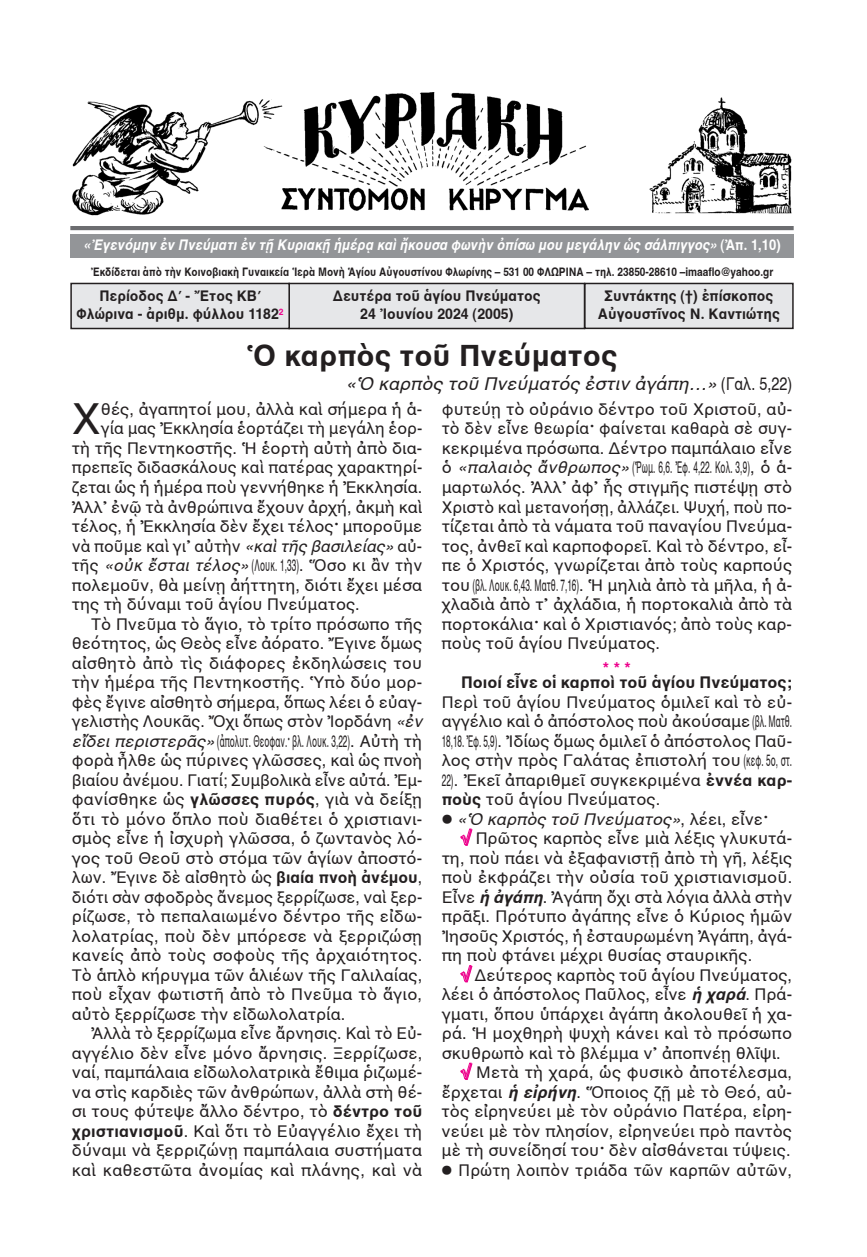
<style>
.page{position:relative;width:867px;height:1257px;background:#fff}
.page>*{position:absolute;margin:0;border:0;box-sizing:border-box;transform-origin:0 0}
.t1{font:43.5px "AL Helvetica";color:#231f20}
.t2{font:700 30px "AL Helvetica";color:#231f20}
.t3{font:italic 18px "AL Helvetica";color:#231f20}
.t4{font:16.5px/19.5px "AL Helvetica";color:#231f20;text-align:justify}
.t5{font:16.5px "AL Helvetica";color:#231f20;scale:.5 1}
.t6{font:700 16.5px/14.1px "AL Helvetica";color:#231f20}
.t7{font:italic 16.5px "AL Helvetica";color:#231f20}
.t8{font:700 15px/18px "AL Helvetica";color:#231f20;text-align:center;scale:.95 1}
.t9{font:italic 700 15px "AL Helvetica";color:#fff;scale:.88 1}
.t10{font:700 12px "AL Helvetica";color:#231f20;scale:.85 1}
.s1{font-style:normal}
.s2{font-style:italic}
.s3{font-weight:700}
.s4{color:#ed028c}
.s5{font-weight:700;color:#fff}
.s6{font-weight:700;font-style:italic}
</style>
<div class="page">
<svg style="left:460px;top:828px;width:12px;height:17px"></svg>
<svg style="left:460px;top:965px;width:12px;height:17px"></svg>
<svg style="left:460px;top:1062px;width:12px;height:17px"></svg>
<div style="left:289px;top:283px;width:295px;height:45px;background:#e6e7e9"></div>
<div style="left:288px;top:283px;width:297px;height:46px;border:2px solid #231f20"></div>
<div style="left:72px;top:284px;width:216px;height:44px;background:#e6e7e9"></div>
<div style="left:70px;top:283px;width:220px;height:46px;border:2px solid #231f20"></div>
<div style="left:585px;top:284px;width:207px;height:43px;background:#e6e7e9"></div>
<div style="left:584px;top:283px;width:209px;height:46px;border:2px solid #231f20"></div>
<div style="left:70px;top:224px;width:723px;height:6px;background:#6c6d70"></div>
<div style="left:70px;top:235px;width:723px;height:23px;background:#939598"></div>
<div style="left:70px;top:89px;width:723px;height:137px;background:#fff"></div>
<img style="left:72px;top:92px;width:720px;height:124px">
<p class="t9" style="left:83px;top:236px;width:794px">«Ἐγενόμην ἐν Πνεύματι ἐν τῇ Κυριακῇ ἡμέρᾳ καὶ ἤκουσα φωνὴν ὀπίσω μου μεγάλην ὡς σάλπιγγος» <span class="s1">(Ἀπ. 1,10)</span></p>
<p class="t10" style="left:91px;top:264px;width:804px">Ἐκδίδεται ἀπὸ τὴν Κοινοβιακὴ Γυναικεία Ἱερὰ Μονὴ Ἁγίου Αὐγουστίνου Φλωρίνης – 531 00 ΦΛΩΡΙΝΑ – τηλ. 23850-28610 –imaaflo@yahoo.gr</p>
<p class="t8" style="left:77px;top:286px;width:219px">Περίοδος Δ΄ - Ἔτος ΚΒ΄<br>Φλώρινα - ἀριθμ. φύλλου 1182<sup>2</sup></p>
<p class="t8" style="left:598px;top:286px;width:193px">Συντάκτης (†) ἐπίσκοπος<br>Αὐγουστῖνος Ν. Καντιώτης</p>
<p class="t2" style="left:246px;top:338px;width:372px">Ὁ καρπὸς τοῦ Πνεύματος</p>
<p class="t3" style="left:346px;top:373px;width:448px">«Ὁ καρπὸς τοῦ Πνεύματός ἐστιν ἀγάπη…» <span class="s1">(Γαλ. 5,22)</span></p>
<p class="t8" style="left:333px;top:286px;width:220px">Δευτέρα τοῦ ἁγίου Πνεύματος<br>24 Ἰουνίου 2024 (2005)</p>
<p class="t1" style="left:72px;top:394px;width:31px">Χ</p>
<p class="t4" style="left:101px;top:399px;width:323px">θές, ἀγαπητοί μου, ἀλλὰ καὶ σήμερα ἡ ἁ-</p>
<p class="t4" style="left:101px;top:419px;width:323px">γία μας Ἐκκλησία ἑορτάζει τὴ μεγάλη ἑορ-</p>
<p class="t4" style="left:72px;top:438px;width:352px">τὴ τῆς Πεντηκοστῆς. Ἡ ἑορτὴ αὐτὴ ἀπὸ δια-</p>
<p class="t4" style="left:72px;top:458px;width:352px">πρεπεῖς διδασκάλους καὶ πατέρας χαρακτηρί-</p>
<p class="t4" style="left:72px;top:477px;width:352px">ζεται ὡς ἡ ἡμέρα ποὺ γεννήθηκε ἡ Ἐκκλησία.</p>
<p class="t4" style="left:72px;top:497px;width:352px">Ἀλλ᾿ ἐνῷ τὰ ἀνθρώπινα ἔχουν ἀρχή, ἀκμὴ καὶ</p>
<p class="t4" style="left:72px;top:516px;width:352px">τέλος, ἡ Ἐκκλησία δὲν ἔχει τέλος· μποροῦμε</p>
<p class="t4" style="left:72px;top:536px;width:352px">νὰ ποῦμε καὶ γι᾿ αὐτὴν <span class="s2">«καὶ τῆς βασιλείας»</span> αὐ-</p>
<p class="t4" style="left:72px;top:555px;width:352px">τῆς <span class="s2">«οὐκ ἔσται τέλος»</span> (Λουκ. 1,33). Ὅσο κι ἂν τὴν</p>
<p class="t4" style="left:72px;top:575px;width:352px">πολεμοῦν, θὰ μείνῃ ἀήττητη, διότι ἔχει μέσα</p>
<p class="t4" style="left:72px;top:594px;width:289px">της τὴ δύναμι τοῦ ἁγίου Πνεύματος.</p>
<p class="t4" style="left:91px;top:614px;width:332px">Τὸ Πνεῦμα τὸ ἅγιο, τὸ τρίτο πρόσωπο τῆς</p>
<p class="t4" style="left:72px;top:633px;width:352px">θεότητος, ὡς Θεὸς εἶνε ἀόρατο. Ἔγινε ὅμως</p>
<p class="t4" style="left:72px;top:653px;width:352px">αἰσθητὸ ἀπὸ τὶς διάφορες ἐκδηλώσεις του</p>
<p class="t4" style="left:72px;top:672px;width:352px">τὴν ἡμέρα τῆς Πεντηκοστῆς. Ὑπὸ δύο μορ-</p>
<p class="t4" style="left:72px;top:692px;width:352px">φὲς ἔγινε αἰσθητὸ σήμερα, ὅπως λέει ὁ εὐαγ-</p>
<p class="t4" style="left:72px;top:711px;width:352px">γελιστὴς Λουκᾶς. Ὄχι ὅπως στὸν Ἰορδάνη <span class="s2">«ἐν</span></p>
<p class="t5" style="left:72px;top:731px;width:702px"><span class="s2">εἴδει περιστερᾶς»</span> (ἀπολυτ. Θεοφαν.· βλ. Λουκ. 3,22). Αὐτὴ τὴ</p>
<p class="t4" style="left:72px;top:750px;width:352px">φορὰ ἦλθε ὡς πύρινες γλῶσσες, καὶ ὡς πνοὴ</p>
<p class="t4" style="left:72px;top:770px;width:352px">βιαίου ἀνέμου. Γιατί; Συμβολικὰ εἶνε αὐτά. Ἐμ-</p>
<p class="t4" style="left:72px;top:789px;width:352px">φανίσθηκε ὡς <span class="s3">γλῶσσες πυρός</span>, γιὰ νὰ δείξῃ</p>
<p class="t4" style="left:72px;top:809px;width:352px">ὅτι τὸ μόνο ὅπλο ποὺ διαθέτει ὁ χριστιανι-</p>
<p class="t4" style="left:72px;top:828px;width:352px">σμὸς εἶνε ἡ ἰσχυρὴ γλῶσσα, ὁ ζωντανὸς λό-</p>
<p class="t4" style="left:72px;top:848px;width:352px">γος τοῦ Θεοῦ στὸ στόμα τῶν ἁγίων ἀποστό-</p>
<p class="t4" style="left:72px;top:867px;width:352px">λων. Ἔγινε δὲ αἰσθητὸ ὡς <span class="s3">βιαία πνοὴ ἀνέμου</span>,</p>
<p class="t4" style="left:72px;top:887px;width:352px">διότι σὰν σφοδρὸς ἄνεμος ξερρίζωσε, ναὶ ξερ-</p>
<p class="t4" style="left:72px;top:906px;width:352px">ρίζωσε, τὸ πεπαλαιωμένο δέντρο τῆς εἰδω-</p>
<p class="t4" style="left:72px;top:926px;width:352px">λολατρίας, ποὺ δὲν μπόρεσε νὰ ξερριζώσῃ</p>
<p class="t4" style="left:72px;top:945px;width:352px">κανείς ἀπὸ τοὺς σοφοὺς τῆς ἀρχαιότητος.</p>
<p class="t4" style="left:72px;top:965px;width:352px">Τὸ ἁπλὸ κήρυγμα τῶν ἁλιέων τῆς Γαλιλαίας,</p>
<p class="t4" style="left:72px;top:984px;width:352px">ποὺ εἶχαν φωτιστῆ ἀπὸ τὸ Πνεῦμα τὸ ἅγιο,</p>
<p class="t4" style="left:72px;top:1004px;width:275px">αὐτὸ ξερρίζωσε τὴν εἰδωλολατρία.</p>
<p class="t4" style="left:91px;top:1023px;width:332px">Ἀλλὰ τὸ ξερρίζωμα εἶνε ἄρνησις. Καὶ τὸ Εὐ-</p>
<p class="t4" style="left:72px;top:1043px;width:352px">αγγέλιο δὲν εἶνε μόνο ἄρνησις. Ξερρίζωσε,</p>
<p class="t4" style="left:72px;top:1062px;width:352px">ναί, παμπάλαια εἰδωλολατρικὰ ἔθιμα ῥιζωμέ-</p>
<p class="t4" style="left:72px;top:1082px;width:352px">να στὶς καρδιὲς τῶν ἀνθρώπων, ἀλλὰ στὴ θέ-</p>
<p class="t4" style="left:72px;top:1101px;width:352px">σι τους φύτεψε ἄλλο δέντρο, τὸ <span class="s3">δέντρο τοῦ</span></p>
<p class="t4" style="left:72px;top:1121px;width:352px"><span class="s3">χριστιανισμοῦ</span>. Καὶ ὅτι τὸ Εὐαγγέλιο ἔχει τὴ</p>
<p class="t4" style="left:72px;top:1140px;width:352px">δύναμι νὰ ξερριζώνῃ παμπάλαια συστήματα</p>
<p class="t4" style="left:72px;top:1160px;width:352px">καὶ καθεστῶτα ἀνομίας καὶ πλάνης, καὶ νὰ</p>
<p class="t4" style="left:441px;top:399px;width:352px">φυτεύῃ τὸ οὐράνιο δέντρο τοῦ Χριστοῦ, αὐ&shy;τὸ δὲν εἶνε θεωρία· φαίνεται καθαρὰ σὲ συγ&shy;κεκριμένα πρόσωπα. Δέντρο παμπάλαιο εἶνε ὁ <span class="s2">«παλαιὸς ἄνθρωπος»</span> (Ῥωμ. 6,6. Ἐφ. 4,22. Κολ. 3,9), ὁ ἁ&shy;μαρτωλός. Ἀλλ᾿ ἀφ᾿ ἧς στιγμῆς πιστέψῃ στὸ Χριστὸ καὶ μετανοήσῃ, ἀλλάζει. Ψυχή, ποὺ πο&shy;τίζεται ἀπὸ τὰ νάματα τοῦ παναγίου Πνεύμα&shy;τος, ἀνθεῖ καὶ καρποφορεῖ. Καὶ τὸ δέντρο, εἶ&shy;πε ὁ Χριστός, γνωρίζεται ἀπὸ τοὺς καρπούς του (βλ. Λουκ. 6,43. Ματθ. 7,16). Ἡ μηλιὰ ἀπὸ τὰ μῆλα, ἡ ἀ&shy;χλαδιὰ ἀπὸ τ᾿ ἀχλάδια, ἡ πορτοκαλιὰ ἀπὸ τὰ πορτοκάλια· καὶ ὁ Χριστιανός; ἀπὸ τοὺς καρ&shy;ποὺς τοῦ ἁγίου Πνεύματος.</p>
<p class="t6" style="left:461px;top:661px;width:332px;text-indent:142px"><span class="s4">* * *<br></span>Ποιοί εἶνε οἱ καρποὶ τοῦ ἁγίου Πνεύματος;</p>
<p class="t4" style="left:441px;top:692px;width:352px">Περὶ τοῦ ἁγίου Πνεύματος ὁμιλεῖ καὶ τὸ εὐ-</p>
<p class="t4" style="left:441px;top:711px;width:352px">αγγέλιο καὶ ὁ ἀπόστολος ποὺ ἀκούσαμε (βλ. Ματθ.</p>
<p class="t5" style="left:441px;top:731px;width:702px">18,18. Ἐφ. 5,9). Ἰδίως ὅμως ὁμιλεῖ ὁ ἀπόστολος Παῦ-</p>
<p class="t4" style="left:441px;top:750px;width:352px">λος στὴν πρὸς Γαλάτας ἐπιστολή του (κεφ. 5ο, στ.</p>
<p class="t5" style="left:441px;top:770px;width:702px">22). Ἐκεῖ ἀπαριθμεῖ συγκεκριμένα <span class="s3">ἐννέα καρ-</span></p>
<p class="t4" style="left:441px;top:789px;width:220px"><span class="s3">ποὺς</span> τοῦ ἁγίου Πνεύματος.</p>
<p class="t7" style="left:441px;top:809px;width:328px"><span class="s1">⃝</span> «Ὁ καρπὸς τοῦ Πνεύματος»<span class="s1">, λέει, εἶνε·</span></p>
<p class="t4" style="left:461px;top:828px;width:332px"><span class="s5">√</span> Πρῶτος καρπὸς εἶνε μιὰ λέξις γλυκυτά-</p>
<p class="t4" style="left:441px;top:848px;width:352px">τη, ποὺ πάει νὰ ἐξαφανιστῇ ἀπὸ τὴ γῆ, λέξις</p>
<p class="t4" style="left:441px;top:867px;width:352px">ποὺ ἐκφράζει τὴν οὐσία τοῦ χριστιανισμοῦ.</p>
<p class="t4" style="left:441px;top:887px;width:352px">Εἶνε <span class="s6">ἡ ἀγάπη</span>. Ἀγάπη ὄχι στὰ λόγια ἀλλὰ στὴν</p>
<p class="t4" style="left:442px;top:906px;width:352px">πρᾶξι. Πρότυπο ἀγάπης εἶνε ὁ Κύριος ἡμῶν</p>
<p class="t4" style="left:441px;top:926px;width:352px">Ἰησοῦς Χριστός, ἡ ἐσταυρωμένη Ἀγάπη, ἀγά-</p>
<p class="t4" style="left:441px;top:945px;width:312px">πη ποὺ φτάνει μέχρι θυσίας σταυρικῆς.</p>
<p class="t4" style="left:461px;top:965px;width:332px"><span class="s5">√</span> Δεύτερος καρπὸς τοῦ ἁγίου Πνεύματος,</p>
<p class="t4" style="left:441px;top:984px;width:352px">λέει ὁ ἀπόστολος Παῦλος, εἶνε <span class="s6">ἡ χαρά</span>. Πρά-</p>
<p class="t4" style="left:441px;top:1004px;width:352px">γματι, ὅπου ὑπάρχει ἀγάπη ἀκολουθεῖ ἡ χα-</p>
<p class="t4" style="left:441px;top:1023px;width:352px">ρά. Ἡ μοχθηρὴ ψυχὴ κάνει καὶ τὸ πρόσωπο</p>
<p class="t4" style="left:441px;top:1043px;width:340px">σκυθρωπὸ καὶ τὸ βλέμμα ν᾿ ἀποπνέῃ θλῖψι.</p>
<p class="t4" style="left:461px;top:1062px;width:332px"><span class="s5">√</span> Μετὰ τὴ χαρά, ὡς φυσικὸ ἀποτέλεσμα,</p>
<p class="t4" style="left:441px;top:1082px;width:352px">ἔρχεται <span class="s6">ἡ εἰρήνη</span>. Ὅποιος ζῇ μὲ τὸ Θεό, αὐ-</p>
<p class="t4" style="left:441px;top:1101px;width:352px">τὸς εἰρηνεύει μὲ τὸν οὐράνιο Πατέρα, εἰρη-</p>
<p class="t4" style="left:441px;top:1121px;width:352px">νεύει μὲ τὸν πλησίον, εἰρηνεύει πρὸ παντὸς</p>
<p class="t4" style="left:441px;top:1140px;width:350px">μὲ τὴ συνείδησί του· δὲν αἰσθάνεται τύψεις.</p>
<p class="t4" style="left:441px;top:1160px;width:352px">⃝ Πρώτη λοιπὸν τριάδα τῶν καρπῶν αὐτῶν,</p>
</div>
